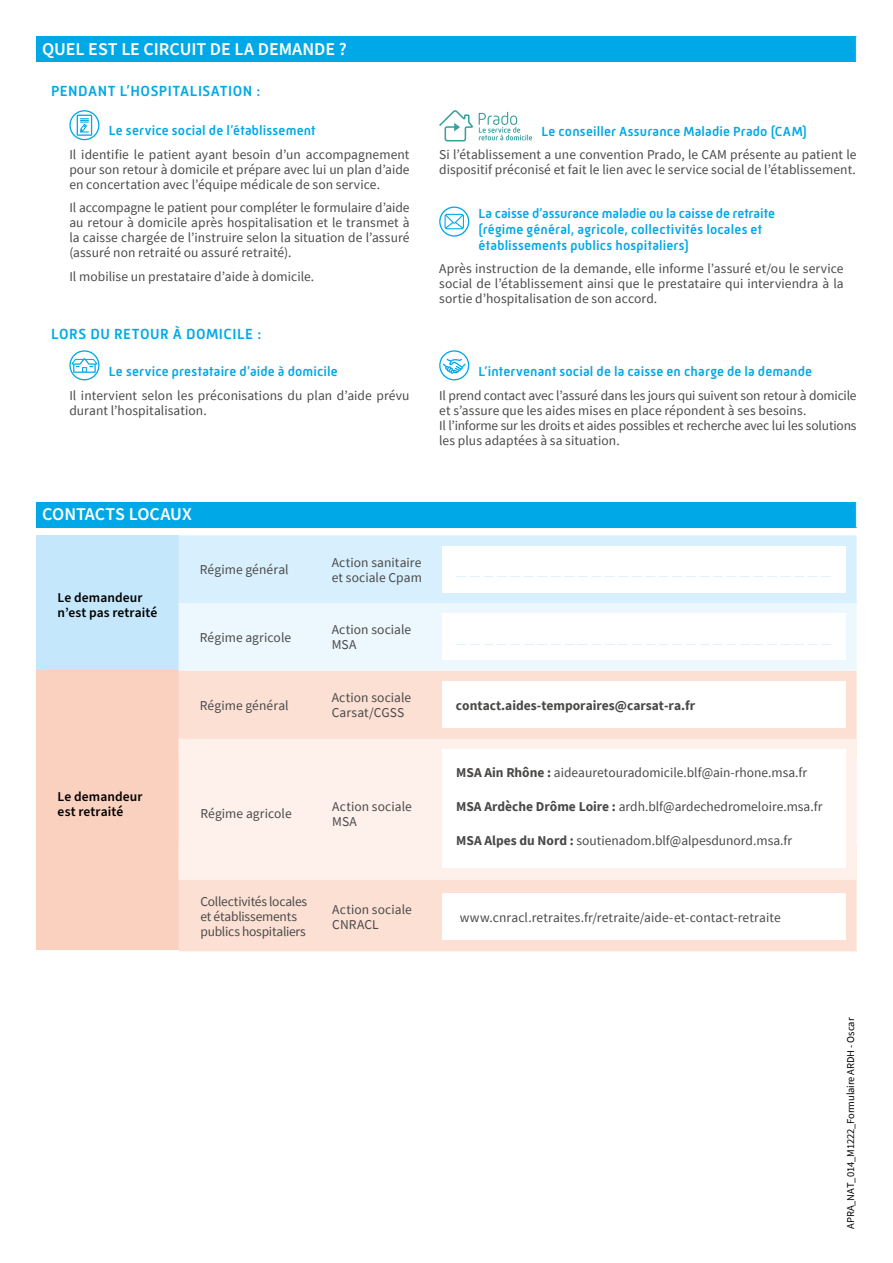
<style>
.page{position:relative;width:893px;height:1263px;background:#fff}
.page>*{position:absolute;margin:0;border:0;box-sizing:border-box;transform-origin:0 0}
.t1{font:600 18px "Source Sans Pro";letter-spacing:-.005em;color:#fff}
.t2{font:500 15px "Mic 32 New";letter-spacing:.035em;color:#00a8e7}
.t3{font:13.5px/15px "Source Sans Pro";letter-spacing:.005em;color:#4a4a49}
.t4{font:500 13.5px/16.2px "Mic 32 New";letter-spacing:.01em;color:#00a8e7}
.t5{font:13.5px "Source Sans Pro";color:#4a4948}
.t6{font:13.5px "Source Sans Pro";color:#d8effd}
.t7{font:13.5px/15px "Source Sans Pro";letter-spacing:-.015em;color:#4a4a49}
.t8{font:600 13.5px/15px "Source Sans Pro";letter-spacing:.01em;color:#000}
.t9{font:700 13.5px "Source Sans Pro";color:#4a4948}
.t10{font:10.5px "Source Sans Pro";letter-spacing:-.015em;color:#000}
.s1{font-weight:700}
</style>
<div class="page">
<div style="left:36px;top:36px;width:820px;height:26px;background:#00a8e7"></div>
<svg style="left:856px;top:36px;width:1px;height:26px"></svg>
<svg style="left:69px;top:350px;width:30px;height:30px"></svg>
<svg style="left:439px;top:350px;width:30px;height:30px"></svg>
<svg style="left:69px;top:110px;width:30px;height:30px"></svg>
<svg style="left:439px;top:110px;width:93px;height:32px"></svg>
<svg style="left:439px;top:206px;width:30px;height:31px"></svg>
<div style="left:36px;top:502px;width:820px;height:25px;background:#00a8e7"></div>
<svg style="left:856px;top:502px;width:1px;height:25px"></svg>
<div style="left:36px;top:535px;width:143px;height:136px;background:#c4e7fb"></div>
<div style="left:179px;top:535px;width:678px;height:68px;background:#d8effd"></div>
<div style="left:179px;top:603px;width:678px;height:68px;background:#ecf7fe"></div>
<div style="left:36px;top:671px;width:143px;height:279px;background:#fad0be"></div>
<div style="left:179px;top:671px;width:678px;height:280px;background:#fce0d4"></div>
<div style="left:179px;top:739px;width:678px;height:141px;background:#fef0ea"></div>
<div style="left:442px;top:546px;width:403px;height:47px;background:#fff"></div>
<div style="left:442px;top:613px;width:403px;height:47px;background:#fff"></div>
<div style="left:442px;top:681px;width:403px;height:47px;background:#fff"></div>
<div style="left:442px;top:749px;width:403px;height:119px;background:#fff"></div>
<div style="left:443px;top:893px;width:403px;height:47px;background:#fff"></div>
<h1 class="t1" style="left:42px;top:37px;width:306px">QUEL EST LE CIRCUIT DE LA DEMANDE ?</h1>
<p class="t2" style="left:51px;top:83px;width:211px">PENDANT L’HOSPITALISATION :</p>
<p class="t4" style="left:109px;top:123px;width:208px">Le service social de l’établissement</p>
<p class="t3" style="left:69px;top:147px;width:342px;text-align:justify">Il identifie le patient ayant besoin d’un accompagnement pour son retour à domicile et prépare avec lui un plan d’aide en concertation avec l’équipe médicale de son service.</p>
<p class="t3" style="left:69px;top:200px;width:342px;text-align:justify">Il accompagne le patient pour compléter le formulaire d’aide au retour à domicile après hospitalisation et le transmet à la caisse chargée de l’instruire selon la situation de l’assuré (assuré non retraité ou assuré retraité).</p>
<p class="t3" style="left:69px;top:269px;width:246px">Il mobilise un prestataire d’aide à domicile.</p>
<p class="t2" style="left:51px;top:325px;width:212px">LORS DU RETOUR À DOMICILE :</p>
<p class="t4" style="left:109px;top:364px;width:231px">Le service prestataire d’aide à domicile</p>
<p class="t3" style="left:69px;top:388px;width:342px">Il intervient selon les préconisations du plan d’aide prévu durant l’hospitalisation.</p>
<p class="t4" style="left:541px;top:123px;width:267px">Le conseiller Assurance Maladie Prado (CAM)</p>
<p class="t3" style="left:439px;top:147px;width:419px">Si l’établissement a une convention Prado, le CAM présente au patient le dispositif préconisé et fait le lien avec le service social de l’établissement.</p>
<p class="t4" style="left:479px;top:205px;width:298px">La caisse d’assurance maladie ou la caisse de retraite (régime général, agricole, collectivités locales et établissements publics hospitaliers)</p>
<p class="t3" style="left:439px;top:261px;width:406px;text-align:justify">Après instruction de la demande, elle informe l’assuré et/ou le service social de l’établissement ainsi que le prestataire qui interviendra à la sortie d’hospitalisation de son accord.</p>
<p class="t4" style="left:479px;top:363px;width:335px">L’intervenant social de la caisse en charge de la demande</p>
<p class="t3" style="left:439px;top:388px;width:419px">Il prend contact avec l’assuré dans les jours qui suivent son retour à domicile et s’assure que les aides mises en place répondent à ses besoins.<br>Il l’informe sur les droits et aides possibles et recherche avec lui les solutions les plus adaptées à sa situation.</p>
<h1 class="t1" style="left:42px;top:502px;width:151px">CONTACTS LOCAUX</h1>
<p class="t8" style="left:58px;top:591px;width:101px">Le demandeur n’est pas retraité</p>
<p class="t3" style="left:200px;top:562px;width:90px">Régime général</p>
<p class="t3" style="left:332px;top:555px;width:92px">Action sanitaire et sociale Cpam</p>
<p class="t3" style="left:200px;top:630px;width:93px">Régime agricole</p>
<p class="t3" style="left:332px;top:622px;width:81px">Action sociale<br>MSA</p>
<p class="t3" style="left:200px;top:697px;width:90px">Régime général</p>
<p class="t3" style="left:332px;top:690px;width:81px">Action sociale<br>Carsat/CGSS</p>
<p class="t8" style="left:58px;top:790px;width:87px">Le demandeur est retraité</p>
<p class="t3" style="left:200px;top:806px;width:93px">Régime agricole</p>
<p class="t3" style="left:332px;top:799px;width:81px">Action sociale<br>MSA</p>
<p class="t7" style="left:200px;top:894px;width:108px">Collectivités locales et établissements publics hospitaliers</p>
<p class="t3" style="left:332px;top:902px;width:81px">Action sociale<br>CNRACL</p>
<p class="t6" style="left:456px;top:567px;width:377px">————————————————————————————</p>
<p class="t6" style="left:456px;top:635px;width:377px">————————————————————————————</p>
<p class="t9" style="left:456px;top:697px;width:241px">contact.aides-temporaires@carsat-ra.fr</p>
<p class="t5" style="left:456px;top:764px;width:353px"><span class="s1">MSA Ain Rhône :</span> aideauretouradomicile.blf@ain-rhone.msa.fr</p>
<p class="t5" style="left:456px;top:798px;width:368px"><span class="s1">MSA Ardèche Drôme Loire :</span> ardh.blf@ardechedromeloire.msa.fr</p>
<p class="t5" style="left:456px;top:832px;width:337px"><span class="s1">MSA Alpes du Nord :</span> soutienadom.blf@alpesdunord.msa.fr</p>
<p class="t3" style="left:460px;top:910px;width:322px">www.cnracl.retraites.fr/retraite/aide-et-contact-retraite</p>
<p class="t10" style="left:844px;top:1228px;width:212px;rotate:-90deg">APRA_NAT_014_M1222_Formulaire ARDH - Oscar</p>
</div>
